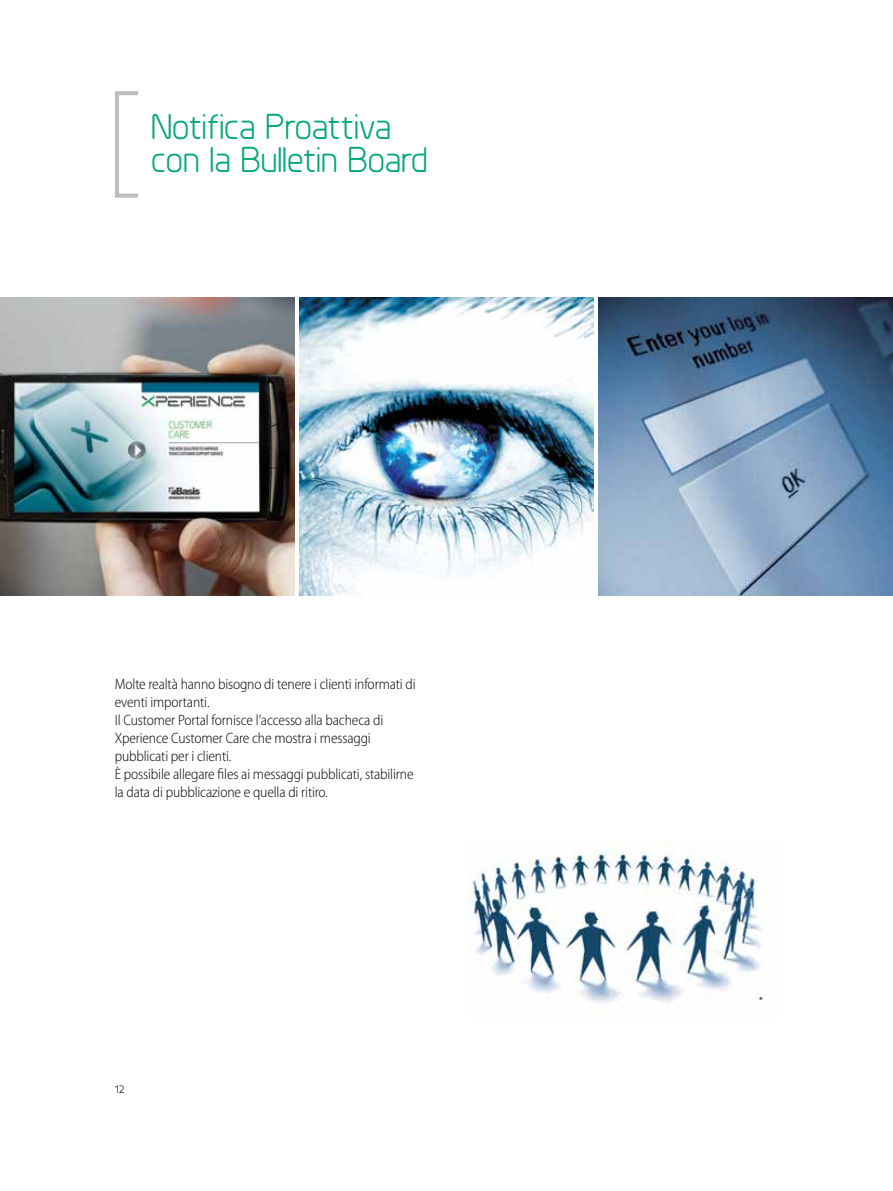
<style>
.page{position:relative;width:893px;height:1191px;background:#fff}
.page>*{position:absolute;margin:0;border:0;box-sizing:border-box;transform-origin:0 0}
.t1{font:36px/33px "Planer";letter-spacing:-.02em;color:#00a775}
.t2{font:300 semi-condensed 15px/18px "Myriad Pro";letter-spacing:-.01em;color:#000}
.t3{font:11.25px "Planer";color:#000}
.t4{font:9px "Myriad Pro";color:#000}
</style>
<div class="page">
<svg style="left:115px;top:91px;width:23px;height:107px"></svg>
<img style="left:469px;top:842px;width:294px;height:161px">
<img style="left:0;top:298px;width:295px;height:297px">
<img style="left:299px;top:298px;width:295px;height:297px">
<img style="left:598px;top:298px;width:295px;height:297px">
<h1 class="t1" style="left:151px;top:110px;width:279px">Notifica Proattiva con la Bulletin Board</h1>
<p class="t2" style="left:115px;top:675px;width:302px">Molte realtà hanno bisogno di tenere i clienti informati di eventi importanti.<br>Il Customer Portal fornisce l’accesso alla bacheca di Xperience Customer Care che mostra i messaggi pubblicati per i clienti.<br>È possibile allegare files ai messaggi pubblicati, stabilirne la data di pubblicazione e quella di ritiro.</p>
<p class="t3" style="left:115px;top:1082px;width:11px">12</p>
<p class="t4" style="left:759px;top:994px;width:5px">*</p>
</div>
